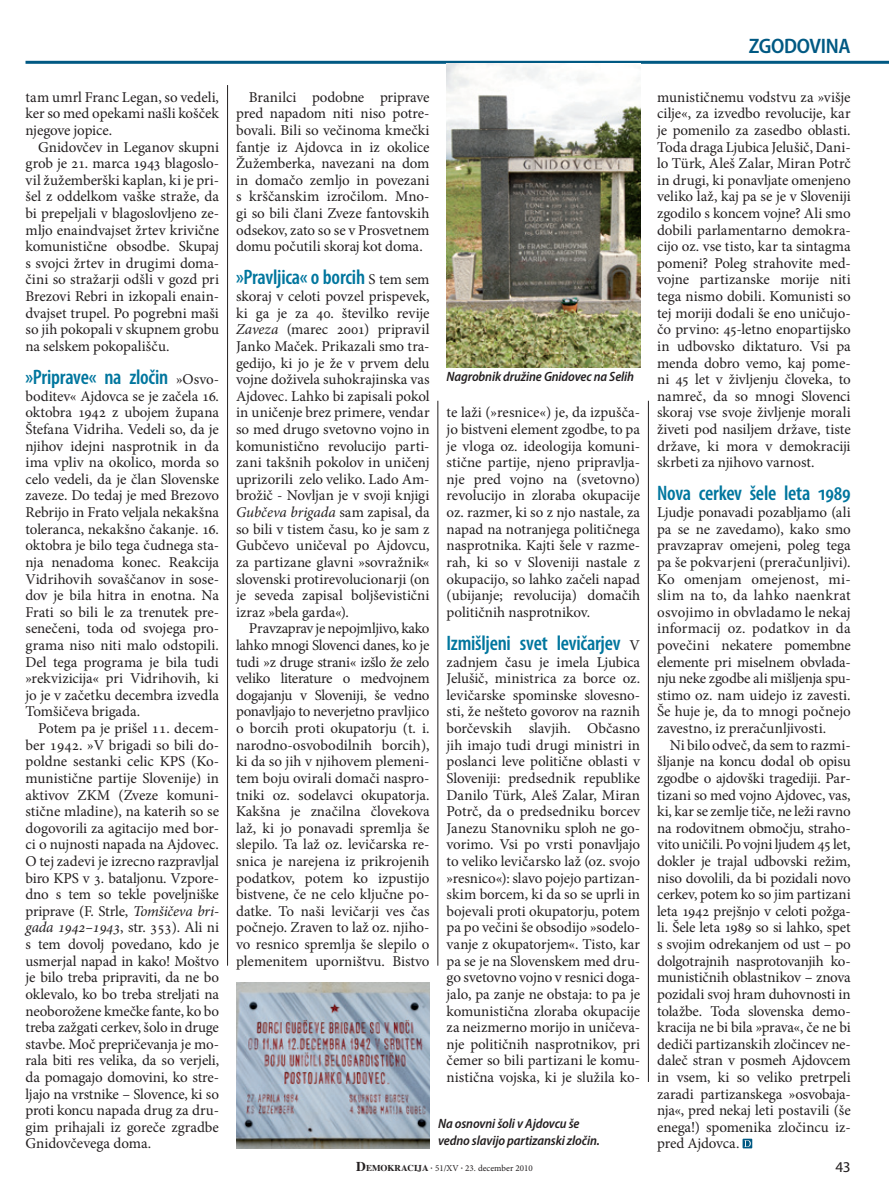
<style>
.page{position:relative;width:889px;height:1191px;background:#fff}
.page>*{position:absolute;margin:0;border:0;box-sizing:border-box;transform-origin:0 0}
.t1{font:600 condensed 21px "Myriad Pro";letter-spacing:-.01em;color:#01769e}
.t2{font:600 semi-condensed 21px "Myriad Pro";letter-spacing:-.015em;color:#005983}
.t3{font:15px/16.6px "Minion Pro";letter-spacing:-.005em;color:#231f20;text-align:justify}
.t4{font:semi-condensed 15px "Myriad Pro";color:#231f20;scale:1.1 1}
.t5{font:italic 600 semi-condensed 13.5px/16.5px "Myriad Pro";letter-spacing:-.01em;color:#231f20}
.t6{font:9px "Minion Pro";color:#231f20}
.s1{font-family:"Minion Pro";font-weight:400;font-stretch:normal;font-size:15px;color:#231f20}
.s2{font-style:italic}
.s3{font-family:"Times";font-weight:700;font-size:13.5px}
.s4{font-family:"Times";font-weight:700}
</style>
<div class="page">
<svg style="left:742px;top:1138px;width:10px;height:10px"></svg>
<hr style="left:26px;top:61px;width:863px;height:3px;background:#005983">
<hr style="left:227px;top:85px;width:1px;height:880px;background:#231f20">
<hr style="left:437px;top:401px;width:1px;height:564px;background:#231f20">
<hr style="left:648px;top:401px;width:1px;height:681px;background:#231f20">
<img style="left:236px;top:982px;width:193px;height:166px">
<img style="left:446px;top:64px;width:194px;height:303px">
<p class="t3" style="left:26px;top:89px;width:195px">tam umrl Franc Legan, so vedeli, ker so med opekami našli košček njegove jopice.</p>
<p class="t3" style="left:26px;top:138px;width:195px;text-indent:13px">Gnidovčev in Leganov skupni grob je 21. marca 1943 blagoslo&shy;vil žužemberški kaplan, ki je pri&shy;šel z oddelkom vaške straže, da bi prepeljali v blagoslovljeno ze&shy;mljo enaindvajset žrtev krivične komunistične obsodbe. Skupaj s svojci žrtev in drugimi doma&shy;čini so stražarji odšli v gozd pri Brezovi Rebri in izkopali enain&shy;dvajset trupel. Po pogrebni maši so jih pokopali v skupnem grobu na selskem pokopališču.</p>
<h1 class="t1" style="left:26px;top:364px;width:195px">»Priprave« na zločin <span class="s1">»Osvo-</span></h1>
<p class="t3" style="left:26px;top:388px;width:195px">boditev« Ajdovca se je začela 16. oktobra 1942 z ubojem župana Štefana Vidriha. Vedeli so, da je njihov idejni nasprotnik in da ima vpliv na okolico, morda so celo vedeli, da je član Slovenske zaveze. Do tedaj je med Brezovo Rebrijo in Frato veljala nekakšna toleranca, nekakšno čakanje. 16. oktobra je bilo tega čudnega sta&shy;nja nenadoma konec. Reakcija Vidrihovih sovaščanov in sose&shy;dov je bila hitra in enotna. Na Frati so bili le za trenutek pre&shy;senečeni, toda od svojega pro&shy;grama niso niti malo odstopili.<br>Del tega programa je bila tudi »rekvizicija« pri Vidrihovih, ki jo je v začetku decembra izvedla Tomšičeva brigada.</p>
<p class="t3" style="left:26px;top:720px;width:195px;text-indent:13px">Potem pa je prišel 11. decem&shy;ber 1942. »V brigadi so bili do&shy;poldne sestanki celic KPS (Ko&shy;munistične partije Slovenije) in aktivov ZKM (Zveze komuni&shy;stične mladine), na katerih so se dogovorili za agitacijo med bor&shy;ci o nujnosti napada na Ajdovec.<br>O tej zadevi je izrecno razpravljal biro KPS v 3. bataljonu. Vzpore&shy;dno s tem so tekle poveljniške priprave (F. Strle, <span class="s2">Tomšičeva bri&shy;gada 1942–1943</span>, str. 353). Ali ni s tem dovolj povedano, kdo je usmerjal napad in kako! Moštvo je bilo treba pripraviti, da ne bo oklevalo, ko bo treba streljati na neoborožene kmečke fante, ko bo treba zažgati cerkev, šolo in druge stavbe. Moč prepričevanja je mo&shy;rala biti res velika, da so verjeli, da pomagajo domovini, ko stre&shy;ljajo na vrstnike – Slovence, ki so proti koncu napada drug za dru&shy;gim prihajali iz goreče zgradbe Gnidovčevega doma.</p>
<p class="t3" style="left:236px;top:89px;width:195px;text-indent:13px">Branilci podobne priprave pred napadom niti niso potre&shy;bovali. Bili so večinoma kmečki fantje iz Ajdovca in iz okolice Žužemberka, navezani na dom in domačo zemljo in povezani s krščanskim izročilom. Mno&shy;gi so bili člani Zveze fantovskih odsekov, zato so se v Prosvetnem domu počutili skoraj kot doma.</p>
<h1 class="t1" style="left:236px;top:264px;width:195px">»Pravljica« o borcih <span class="s1">S tem sem</span></h1>
<p class="t3" style="left:236px;top:288px;width:195px">skoraj v celoti povzel prispevek, ki ga je za 40. številko revije <span class="s2">Zaveza</span> (marec 2001) pripravil Janko Maček. Prikazali smo tra&shy;gedijo, ki jo je že v prvem delu vojne doživela suhokrajinska vas Ajdovec. Lahko bi zapisali pokol in uničenje brez primere, vendar so med drugo svetovno vojno in komunistično revolucijo parti&shy;zani takšnih pokolov in uničenj uprizorili zelo veliko. Lado Am&shy;brožič - Novljan je v svoji knjigi <span class="s2">Gubčeva brigada</span> sam zapisal, da so bili v tistem času, ko je sam z Gubčevo uničeval po Ajdovcu, za partizane glavni »sovražnik« slovenski protirevolucionarji (on je seveda zapisal boljševistični izraz »bela garda«).</p>
<p class="t3" style="left:236px;top:620px;width:195px;text-indent:13px">Pravzaprav je nepojmljivo, kako lahko mnogi Slovenci danes, ko je tudi »z druge strani« izšlo že zelo veliko literature o medvojnem dogajanju v Sloveniji, še vedno ponavljajo to neverjetno pravljico o borcih proti okupatorju (t. i. narodno-osvobodilnih borcih), ki da so jih v njihovem plemeni&shy;tem boju ovirali domači naspro&shy;tniki oz. sodelavci okupatorja.<br>Kakšna je značilna človekova laž, ki jo ponavadi spremlja še slepilo. Ta laž oz. levičarska re&shy;snica je narejena iz prikrojenih podatkov, potem ko izpustijo bistvene, če ne celo ključne po&shy;datke. To naši levičarji ves čas počnejo. Zraven to laž oz. njiho&shy;vo resnico spremlja še slepilo o plemenitem uporništvu. Bistvo</p>
<p class="t5" style="left:446px;top:368px;width:189px">Nagrobnik družine Gnidovec na Selih</p>
<p class="t3" style="left:446px;top:404px;width:195px">te laži (»resnice«) je, da izpušča&shy;jo bistveni element zgodbe, to pa je vloga oz. ideologija komuni&shy;stične partije, njeno pripravlja&shy;nje pred vojno na (svetovno) revolucijo in zloraba okupacije oz. razmer, ki so z njo nastale, za napad na notranjega političnega nasprotnika. Kajti šele v razme&shy;rah, ki so v Sloveniji nastale z okupacijo, so lahko začeli napad (ubijanje; revolucija) domačih političnih nasprotnikov.</p>
<h1 class="t1" style="left:446px;top:630px;width:195px">Izmišljeni svet levičarjev <span class="s1">V</span></h1>
<p class="t3" style="left:446px;top:653px;width:195px">zadnjem času je imela Ljubica Jelušič, ministrica za borce oz. levičarske spominske slovesno&shy;sti, že nešteto govorov na raznih borčevskih slavjih. Občasno jih imajo tudi drugi ministri in poslanci leve politične oblasti v Sloveniji: predsednik republike Danilo Türk, Aleš Zalar, Miran Potrč, da o predsedniku borcev Janezu Stanovniku sploh ne go&shy;vorimo. Vsi po vrsti ponavljajo to veliko levičarsko laž (oz. svojo »resnico«): slavo pojejo partizan&shy;skim borcem, ki da so se uprli in bojevali proti okupatorju, potem pa po večini še obsodijo »sodelo&shy;vanje z okupatorjem«. Tisto, kar pa se je na Slovenskem med dru&shy;go svetovno vojno v resnici doga&shy;jalo, pa zanje ne obstaja: to pa je komunistična zloraba okupacije za neizmerno morijo in uničeva&shy;nje političnih nasprotnikov, pri čemer so bili partizani le komu&shy;nistična vojska, ki je služila ko-</p>
<p class="t5" style="left:438px;top:1115px;width:163px">Na osnovni šoli v Ajdovcu še vedno slavijo partizanski zločin.</p>
<h1 class="t2" style="left:749px;top:35px;width:103px">ZGODOVINA</h1>
<p class="t3" style="left:657px;top:89px;width:195px">munističnemu vodstvu za »višje cilje«, za izvedbo revolucije, kar je pomenilo za zasedbo oblasti.<br>Toda draga Ljubica Jelušič, Dani&shy;lo Türk, Aleš Zalar, Miran Potrč in drugi, ki ponavljate omenjeno veliko laž, kaj pa se je v Sloveniji zgodilo s koncem vojne? Ali smo dobili parlamentarno demokra&shy;cijo oz. vse tisto, kar ta sintagma pomeni? Poleg strahovite med&shy;vojne partizanske morije niti tega nismo dobili. Komunisti so tej moriji dodali še eno uničujo&shy;čo prvino: 45-letno enopartijsko in udbovsko diktaturo. Vsi pa menda dobro vemo, kaj pome&shy;ni 45 let v življenju človeka, to namreč, da so mnogi Slovenci skoraj vse svoje življenje morali živeti pod nasiljem države, tiste države, ki mora v demokraciji skrbeti za njihovo varnost.</p>
<h1 class="t1" style="left:657px;top:480px;width:195px">Nova cerkev šele leta 1989</h1>
<p class="t3" style="left:657px;top:504px;width:195px">Ljudje ponavadi pozabljamo (ali pa se ne zavedamo), kako smo pravzaprav omejeni, poleg tega pa še pokvarjeni (preračunljivi).<br>Ko omenjam omejenost, mi&shy;slim na to, da lahko naenkrat osvojimo in obvladamo le nekaj informacij oz. podatkov in da povečini nekatere pomembne elemente pri miselnem obvlada&shy;nju neke zgodbe ali mišljenja spu&shy;stimo oz. nam uidejo iz zavesti.<br>Še huje je, da to mnogi počnejo zavestno, iz preračunljivosti.</p>
<p class="t3" style="left:657px;top:736px;width:195px;text-indent:13px">Ni bilo odveč, da sem to razmi&shy;šljanje na koncu dodal ob opisu zgodbe o ajdovški tragediji. Par&shy;tizani so med vojno Ajdovec, vas, ki, kar se zemlje tiče, ne leži ravno na rodovitnem območju, straho&shy;vito uničili. Po vojni ljudem 45 let, dokler je trajal udbovski režim, niso dovolili, da bi pozidali novo cerkev, potem ko so jim partizani leta 1942 prejšnjo v celoti požga&shy;li. Šele leta 1989 so si lahko, spet s svojim odrekanjem od ust – po dolgotrajnih nasprotovanjih ko&shy;munističnih oblastnikov – znova pozidali svoj hram duhovnosti in tolažbe. Toda slovenska demo&shy;kracija ne bi bila »prava«, če ne bi dediči partizanskih zločincev ne&shy;daleč stran v posmeh Ajdovcem in vsem, ki so veliko pretrpeli zaradi partizanskega »osvobaja&shy;nja«, pred nekaj leti postavili (še enega!) spomenika zločincu iz&shy;pred Ajdovca.</p>
<p class="t6" style="left:356px;top:1162px;width:178px"><span class="s3">D</span><span class="s4">EMOKRACIJA ·</span> 51/XV <span class="s4">·</span> 23. december 2010</p>
<p class="t4" style="left:835px;top:1159px;width:15px">43</p>
</div>
